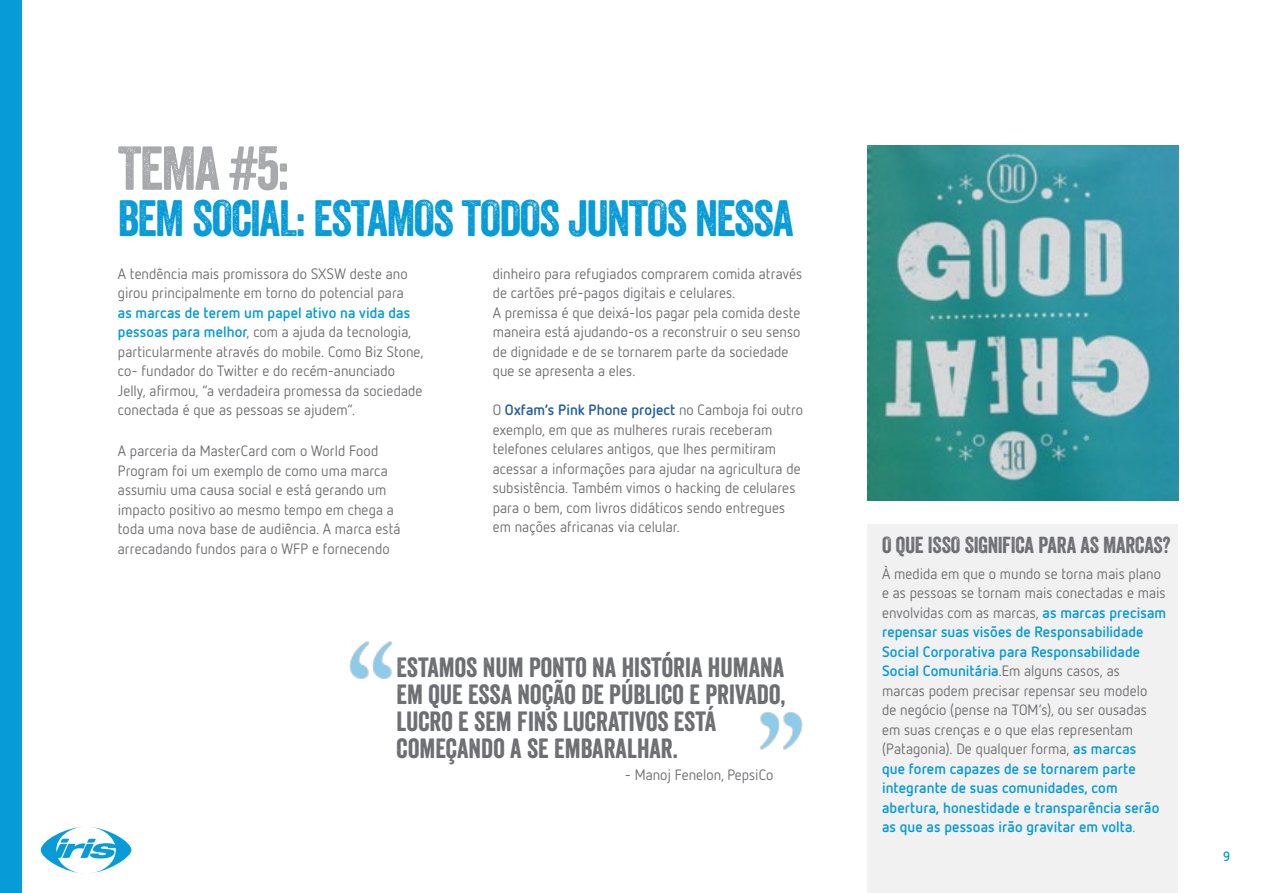
<style>
.page{position:relative;width:1263px;height:893px;background:#fff}
.page>*{position:absolute;margin:0;border:0;box-sizing:border-box;transform-origin:0 0}
.t1{font:60px "Iris Veneer Two";color:#a7a9ac}
.t2{font:49.5px "Iris Veneer Two";letter-spacing:-.03em;color:#079bd7}
.t3{font:27px/27px "Iris Veneer Two";color:#6d6e71}
.t4{font:22.5px "Iris Veneer Two";color:#6d6e71}
.t5{font:15px/19.5px "Netto";letter-spacing:.005em;color:#6d6e71}
.t6{font:700 15px/19.5px "Netto";letter-spacing:.005em;color:#079bd7}
.t7{font:700 13.5px "Netto";color:#079bd7}
.s1{font-weight:700;color:#079bd7}
.s2{font-weight:700;color:#215e9e}
.s3{font-weight:400;color:#6d6e71}
</style>
<div class="page">
<div style="left:0;top:0;width:22px;height:893px;background:#079bd7"></div>
<svg style="left:41px;top:827px;width:90px;height:46px"></svg>
<div style="left:867px;top:524px;width:311px;height:369px;background:#f1f1f2"></div>
<img style="left:867px;top:145px;width:311px;height:355px">
<img style="left:350px;top:641px;width:43px;height:38px">
<img style="left:760px;top:712px;width:43px;height:38px">
<h1 class="t1" style="left:118px;top:132px;width:173px">TEMA #5:</h1>
<h2 class="t2" style="left:118px;top:188px;width:677px">BEM SOCIAL: ESTAMOS TODOS JUNTOS NESSA</h2>
<p class="t5" style="left:118px;top:263px;width:291px">A tendência mais promissora do SXSW deste ano girou principalmente em torno do potencial para</p>
<p class="t5" style="left:118px;top:302px;width:307px"><span class="s1">as marcas de terem um papel ativo na vida das pessoas para melhor</span>, com a ajuda da tecnologia, particularmente através do mobile. Como Biz Stone, co- fundador do Twitter e do recém-anunciado Jelly, afirmou, “a verdadeira promessa da sociedade conectada é que as pessoas se ajudem”.</p>
<p class="t5" style="left:118px;top:441px;width:284px">A parceria da MasterCard com o World Food Program foi um exemplo de como uma marca assumiu uma causa social e está gerando um impacto positivo ao mesmo tempo em chega a toda uma nova base de audiência. A marca está arrecadando fundos para o WFP e fornecendo</p>
<p class="t5" style="left:493px;top:263px;width:311px">dinheiro para refugiados comprarem comida através de cartões pré-pagos digitais e celulares.<br>A premissa é que deixá-los pagar pela comida deste maneira está ajudando-os a reconstruir o seu senso de dignidade e de se tornarem parte da sociedade que se apresenta a eles.</p>
<p class="t5" style="left:493px;top:400px;width:312px">O <span class="s2">Oxfam’s Pink Phone project</span> no Camboja foi outro exemplo, em que as mulheres rurais receberam telefones celulares antigos, que lhes permitiram acessar a informações para ajudar na agricultura de subsistência. Também vimos o hacking de celulares para o bem, com livros didáticos sendo entregues em nações africanas via celular.</p>
<h3 class="t3" style="left:397px;top:654px;width:390px">ESTAMOS NUM PONTO NA HISTÓRIA HUMANA EM QUE ESSA NOÇÃO DE PÚBLICO E PRIVADO, LUCRO E SEM FINS LUCRATIVOS ESTÁ COMEÇANDO A SE EMBARALHAR.</h3>
<p class="t5" style="left:625px;top:764px;width:150px">- Manoj Fenelon, PepsiCo</p>
<h3 class="t4" style="left:882px;top:531px;width:100px">O QUE ISSO SIGNIFICA</h3>
<h3 class="t4" style="left:1038px;top:531px;width:11px">PARA</h3>
<h3 class="t4" style="left:1080px;top:531px;width:34px">AS MARCA</h3>
<h3 class="t4" style="left:1154px;top:531px;width:18px">S?</h3>
<p class="t6" style="left:882px;top:563px;width:286px"><span class="s3">À medida em que o mundo se torna mais plano e as pessoas se tornam mais conectadas e mais envolvidas com as marcas,</span> as marcas precisam repensar suas visões de Responsabilidade Social Corporativa para Responsabilidade Social Comunitária<span class="s3">.Em alguns casos, as marcas podem precisar repensar seu modelo<br>de negócio (pense na TOM’s), ou ser ousadas em suas crenças e o que elas representam (Patagonia). De qualquer forma,</span> as marcas<br>que forem capazes de se tornarem parte integrante de suas comunidades, com abertura, honestidade e transparência serão as que as pessoas irão gravitar em volta<span class="s3">.</span></p>
<p class="t7" style="left:1223px;top:848px;width:9px">9</p>
</div>
